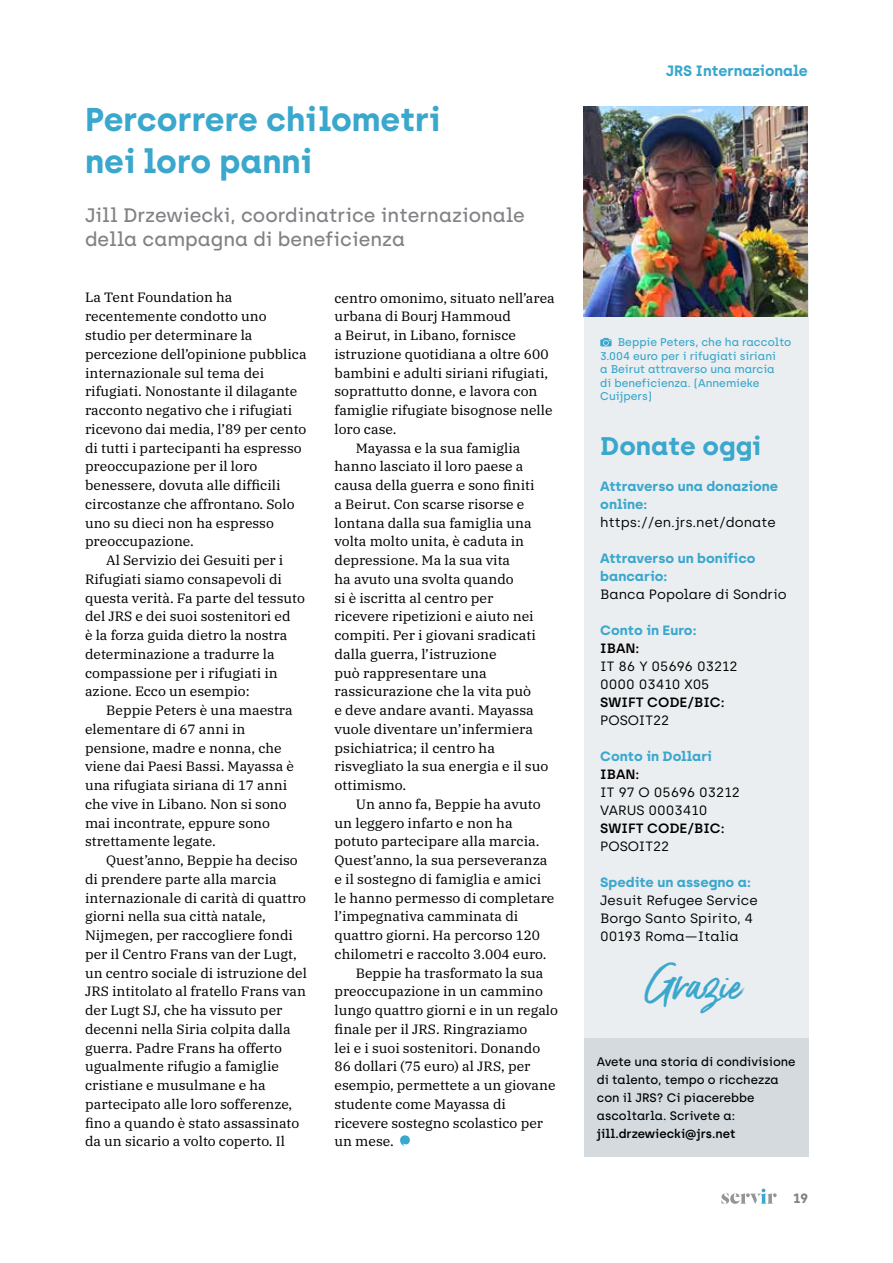
<style>
.page{position:relative;width:893px;height:1263px;background:#fff}
.page>*{position:absolute;margin:0;border:0;box-sizing:border-box;transform-origin:0 0}
.t1{font:45.9px "Gotcha";color:#3aa7cd}
.t2{font:700 33px/42px "Archia";color:#3aa7cd}
.t3{font:700 25.5px "Archia";color:#3aa7cd}
.t4{font:500 19.5px/24px "Archia";color:#808285}
.t5{font:700 15px "Archia";color:#3aa7cd}
.t6{font:13.5px "IBM Plex Serif";color:#000}
.t7{font:13.5px/18px "Archia";color:#000}
.t8{font:700 13.5px/18px "Archia";color:#3aa7cd}
.t9{font:600 13.5px "Archia";color:#000}
.t10{font:700 13.5px "Archia";color:#808285}
.t11{font:500 12.3px/18px "Archia";color:#000}
.t12{font:600 12.3px "Archia";color:#000}
.t13{font:500 11.25px/13.5px "Archia";color:#3aa7cd}
</style>
<div class="page">
<svg style="left:721px;top:1189px;width:56px;height:15px"></svg>
<div style="left:584px;top:251px;width:224px;height:906px;background:#ebeef0"></div>
<svg style="left:400px;top:1135px;width:10px;height:11px"></svg>
<img style="left:584px;top:106px;width:224px;height:211px">
<svg style="left:600px;top:338px;width:12px;height:8px"></svg>
<div style="left:584px;top:1038px;width:224px;height:119px;background:#d4dade"></div>
<h2 class="t2" style="left:85px;top:98px;width:357px">Percorrere chilometri nei loro panni</h2>
<h3 class="t4" style="left:85px;top:203px;width:441px">Jill Drzewiecki, coordinatrice internazionale della campagna di beneficienza</h3>
<p class="t6" style="left:85px;top:287px;width:149px">La Tent Foundation ha</p>
<p class="t6" style="left:85px;top:306px;width:183px">recentemente condotto uno</p>
<p class="t6" style="left:85px;top:325px;width:169px">studio per determinare la</p>
<p class="t6" style="left:85px;top:343px;width:223px">percezione dell’opinione pubblica</p>
<p class="t6" style="left:85px;top:362px;width:181px">internazionale sul tema dei</p>
<p class="t6" style="left:85px;top:381px;width:214px">rifugiati. Nonostante il dilagante</p>
<p class="t6" style="left:85px;top:400px;width:209px">racconto negativo che i rifugiati</p>
<p class="t6" style="left:85px;top:419px;width:223px">ricevono dai media, l’89 per cento</p>
<p class="t6" style="left:85px;top:437px;width:218px">di tutti i partecipanti ha espresso</p>
<p class="t6" style="left:85px;top:456px;width:174px">preoccupazione per il loro</p>
<p class="t6" style="left:85px;top:475px;width:197px">benessere, dovuta alle difficili</p>
<p class="t6" style="left:85px;top:494px;width:211px">circostanze che affrontano. Solo</p>
<p class="t6" style="left:85px;top:512px;width:190px">uno su dieci non ha espresso</p>
<p class="t6" style="left:85px;top:531px;width:110px">preoccupazione.</p>
<p class="t6" style="left:106px;top:550px;width:179px">Al Servizio dei Gesuiti per i</p>
<p class="t6" style="left:85px;top:569px;width:198px">Rifugiati siamo consapevoli di</p>
<p class="t6" style="left:85px;top:587px;width:221px">questa verità. Fa parte del tessuto</p>
<p class="t6" style="left:85px;top:606px;width:207px">del JRS e dei suoi sostenitori ed</p>
<p class="t6" style="left:85px;top:625px;width:204px">è la forza guida dietro la nostra</p>
<p class="t6" style="left:85px;top:644px;width:191px">determinazione a tradurre la</p>
<p class="t6" style="left:85px;top:662px;width:194px">compassione per i rifugiati in</p>
<p class="t6" style="left:85px;top:681px;width:166px">azione. Ecco un esempio:</p>
<p class="t6" style="left:106px;top:700px;width:188px">Beppie Peters è una maestra</p>
<p class="t6" style="left:85px;top:719px;width:162px">elementare di 67 anni in</p>
<p class="t6" style="left:85px;top:737px;width:198px">pensione, madre e nonna, che</p>
<p class="t6" style="left:85px;top:756px;width:210px">viene dai Paesi Bassi. Mayassa è</p>
<p class="t6" style="left:85px;top:775px;width:204px">una rifugiata siriana di 17 anni</p>
<p class="t6" style="left:85px;top:794px;width:203px">che vive in Libano. Non si sono</p>
<p class="t6" style="left:85px;top:812px;width:187px">mai incontrate, eppure sono</p>
<p class="t6" style="left:85px;top:831px;width:132px">strettamente legate.</p>
<p class="t6" style="left:106px;top:850px;width:193px">Quest’anno, Beppie ha deciso</p>
<p class="t6" style="left:85px;top:869px;width:193px">di prendere parte alla marcia</p>
<p class="t6" style="left:85px;top:887px;width:223px">internazionale di carità di quattro</p>
<p class="t6" style="left:85px;top:906px;width:182px">giorni nella sua città natale,</p>
<p class="t6" style="left:85px;top:925px;width:209px">Nijmegen, per raccogliere fondi</p>
<p class="t6" style="left:85px;top:944px;width:213px">per il Centro Frans van der Lugt,</p>
<p class="t6" style="left:85px;top:962px;width:223px">un centro sociale di istruzione del</p>
<p class="t6" style="left:85px;top:981px;width:222px">JRS intitolato al fratello Frans van</p>
<p class="t6" style="left:85px;top:1000px;width:199px">der Lugt SJ, che ha vissuto per</p>
<p class="t6" style="left:85px;top:1019px;width:207px">decenni nella Siria colpita dalla</p>
<p class="t6" style="left:85px;top:1037px;width:199px">guerra. Padre Frans ha offerto</p>
<p class="t6" style="left:85px;top:1056px;width:195px">ugualmente rifugio a famiglie</p>
<p class="t6" style="left:85px;top:1075px;width:182px">cristiane e musulmane e ha</p>
<p class="t6" style="left:85px;top:1094px;width:209px">partecipato alle loro sofferenze,</p>
<p class="t6" style="left:85px;top:1112px;width:216px">fino a quando è stato assassinato</p>
<p class="t6" style="left:85px;top:1131px;width:201px">da un sicario a volto coperto. Il</p>
<p class="t6" style="left:334px;top:287px;width:222px">centro omonimo, situato nell’area</p>
<p class="t6" style="left:334px;top:306px;width:178px">urbana di Bourj Hammoud</p>
<p class="t6" style="left:334px;top:325px;width:183px">a Beirut, in Libano, fornisce</p>
<p class="t6" style="left:334px;top:344px;width:215px">istruzione quotidiana a oltre 600</p>
<p class="t6" style="left:334px;top:362px;width:215px">bambini e adulti siriani rifugiati,</p>
<p class="t6" style="left:334px;top:381px;width:204px">soprattutto donne, e lavora con</p>
<p class="t6" style="left:334px;top:400px;width:220px">famiglie rifugiate bisognose nelle</p>
<p class="t6" style="left:334px;top:419px;width:63px">loro case.</p>
<p class="t6" style="left:356px;top:437px;width:166px">Mayassa e la sua famiglia</p>
<p class="t6" style="left:334px;top:456px;width:190px">hanno lasciato il loro paese a</p>
<p class="t6" style="left:334px;top:475px;width:202px">causa della guerra e sono finiti</p>
<p class="t6" style="left:334px;top:494px;width:191px">a Beirut. Con scarse risorse e</p>
<p class="t6" style="left:334px;top:512px;width:199px">lontana dalla sua famiglia una</p>
<p class="t6" style="left:334px;top:531px;width:191px">volta molto unita, è caduta in</p>
<p class="t6" style="left:334px;top:550px;width:177px">depressione. Ma la sua vita</p>
<p class="t6" style="left:334px;top:569px;width:181px">ha avuto una svolta quando</p>
<p class="t6" style="left:334px;top:587px;width:160px">si è iscritta al centro per</p>
<p class="t6" style="left:334px;top:606px;width:201px">ricevere ripetizioni e aiuto nei</p>
<p class="t6" style="left:334px;top:625px;width:203px">compiti. Per i giovani sradicati</p>
<p class="t6" style="left:334px;top:643px;width:164px">dalla guerra, l’istruzione</p>
<p class="t6" style="left:334px;top:662px;width:154px">può rappresentare una</p>
<p class="t6" style="left:334px;top:681px;width:198px">rassicurazione che la vita può</p>
<p class="t6" style="left:334px;top:700px;width:201px">e deve andare avanti. Mayassa</p>
<p class="t6" style="left:334px;top:719px;width:200px">vuole diventare un’infermiera</p>
<p class="t6" style="left:334px;top:737px;width:162px">psichiatrica; il centro ha</p>
<p class="t6" style="left:334px;top:756px;width:215px">risvegliato la sua energia e il suo</p>
<p class="t6" style="left:334px;top:775px;width:73px">ottimismo.</p>
<p class="t6" style="left:356px;top:794px;width:186px">Un anno fa, Beppie ha avuto</p>
<p class="t6" style="left:334px;top:812px;width:180px">un leggero infarto e non ha</p>
<p class="t6" style="left:334px;top:831px;width:207px">potuto partecipare alla marcia.</p>
<p class="t6" style="left:334px;top:850px;width:215px">Quest’anno, la sua perseveranza</p>
<p class="t6" style="left:334px;top:869px;width:208px">e il sostegno di famiglia e amici</p>
<p class="t6" style="left:334px;top:887px;width:221px">le hanno permesso di completare</p>
<p class="t6" style="left:334px;top:906px;width:185px">l’impegnativa camminata di</p>
<p class="t6" style="left:334px;top:925px;width:207px">quattro giorni. Ha percorso 120</p>
<p class="t6" style="left:334px;top:943px;width:213px">chilometri e raccolto 3.004 euro.</p>
<p class="t6" style="left:356px;top:962px;width:189px">Beppie ha trasformato la sua</p>
<p class="t6" style="left:334px;top:981px;width:210px">preoccupazione in un cammino</p>
<p class="t6" style="left:334px;top:1000px;width:225px">lungo quattro giorni e in un regalo</p>
<p class="t6" style="left:334px;top:1019px;width:195px">finale per il JRS. Ringraziamo</p>
<p class="t6" style="left:334px;top:1037px;width:207px">lei e i suoi sostenitori. Donando</p>
<p class="t6" style="left:334px;top:1056px;width:197px">86 dollari (75 euro) al JRS, per</p>
<p class="t6" style="left:334px;top:1075px;width:223px">esempio, permettete a un giovane</p>
<p class="t6" style="left:334px;top:1094px;width:173px">studente come Mayassa di</p>
<p class="t6" style="left:334px;top:1112px;width:210px">ricevere sostegno scolastico per</p>
<p class="t6" style="left:334px;top:1131px;width:61px">un mese.</p>
<p class="t5" style="left:666px;top:62px;width:143px">JRS Internazionale</p>
<p class="t13" style="left:600px;top:335px;width:193px;text-indent:18px">Beppie Peters, che ha raccolto<br>3.004 euro per i rifugiati siriani<br>a Beirut attraverso una marcia<br>di beneficienza. (Annemieke<br>Cuijpers)</p>
<h3 class="t3" style="left:600px;top:430px;width:163px">Donate oggi</h3>
<p class="t8" style="left:600px;top:477px;width:180px">Attraverso una donazione online:</p>
<p class="t7" style="left:600px;top:513px;width:177px">https://en.jrs.net/donate</p>
<p class="t8" style="left:600px;top:549px;width:157px">Attraverso un bonifico bancario:</p>
<p class="t7" style="left:600px;top:585px;width:188px">Banca Popolare di Sondrio</p>
<p class="t8" style="left:600px;top:621px;width:98px">Conto in Euro:</p>
<p class="t9" style="left:600px;top:640px;width:41px">IBAN:</p>
<p class="t7" style="left:600px;top:657px;width:139px">IT 86 Y 05696 03212<br>0000 03410 X05</p>
<p class="t9" style="left:600px;top:694px;width:126px">SWIFT CODE/BIC:</p>
<p class="t7" style="left:600px;top:711px;width:71px">POSOIT22</p>
<p class="t8" style="left:600px;top:747px;width:113px">Conto in Dollari</p>
<p class="t9" style="left:600px;top:766px;width:41px">IBAN:</p>
<p class="t7" style="left:600px;top:783px;width:141px">IT 97 O 05696 03212<br>VARUS 0003410</p>
<p class="t9" style="left:600px;top:820px;width:126px">SWIFT CODE/BIC:</p>
<p class="t7" style="left:600px;top:837px;width:71px">POSOIT22</p>
<p class="t8" style="left:600px;top:873px;width:152px">Spedite un assegno a:</p>
<p class="t7" style="left:600px;top:891px;width:159px">Jesuit Refugee Service<br>Borgo Santo Spirito, 4<br>00193 Roma—Italia</p>
<h1 class="t1" style="left:645px;top:954px;width:98px">Grazie</h1>
<p class="t11" style="left:597px;top:1053px;width:200px">Avete una storia di condivisione di talento, tempo o ricchezza con il JRS? Ci piacerebbe ascoltarla. Scrivete a:</p>
<p class="t12" style="left:597px;top:1127px;width:140px">jill.drzewiecki@jrs.net</p>
<p class="t10" style="left:793px;top:1190px;width:16px">19</p>
</div>
